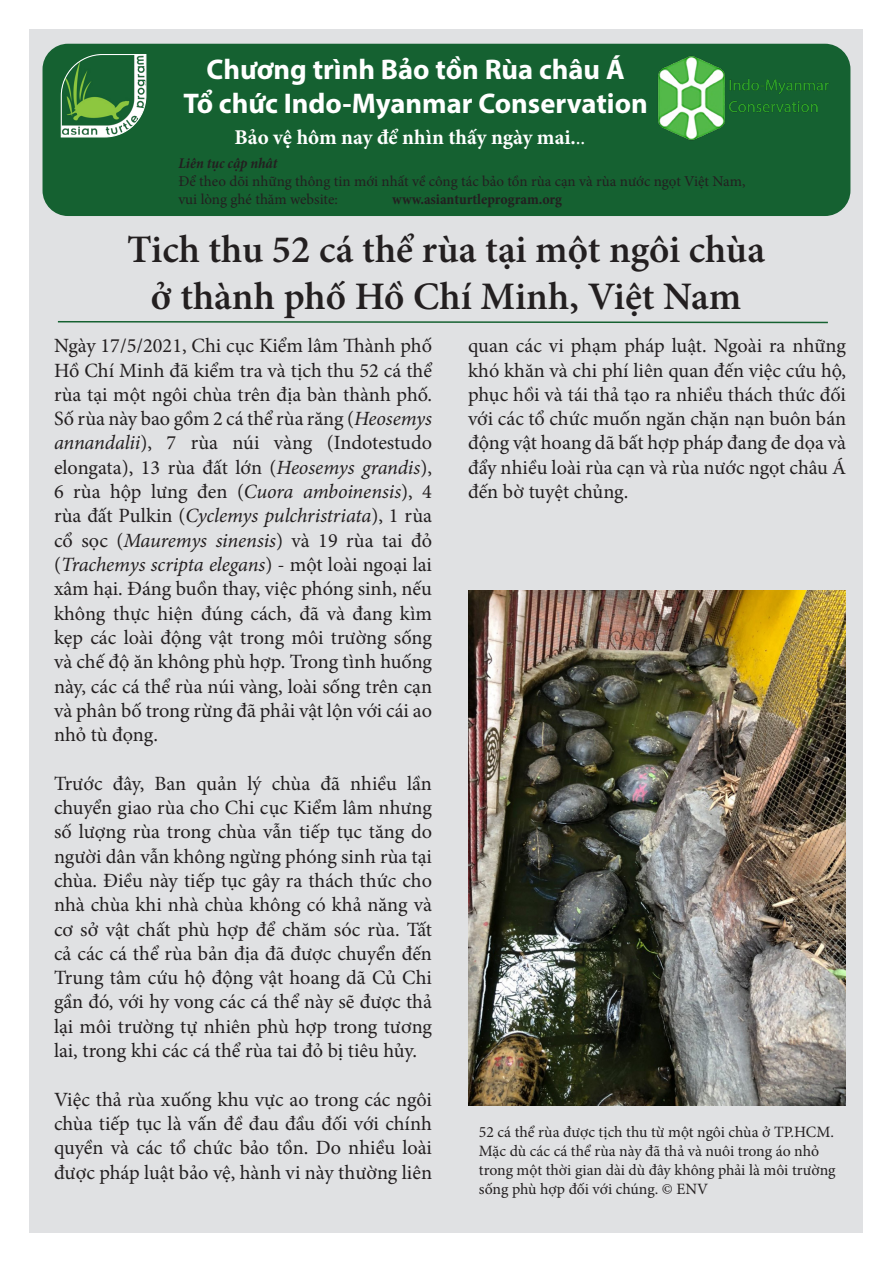
<style>
.page{position:relative;width:893px;height:1263px;background:#fff}
.page>*{position:absolute;margin:0;border:0;box-sizing:border-box;transform-origin:0 0}
.t1{font:600 39px/46.8px "Minion Pro";color:#231f20;text-align:center}
.t2{font:700 28.5px "Myriad Pro";color:#fff}
.t3{font:700 21px "Minion Pro";color:#fff}
.t4{font:20.25px/24.3px "Minion Pro";color:#231f20;text-align:justify}
.t5{font:15.75px/18.9px "Minion Pro";letter-spacing:-.005em;color:#231f20}
.t6{font:15px/18px "Minion Pro";color:#231f20}
.t7{font:700 condensed 15px "Minion Pro";color:#231f20}
.t8{font:italic 700 condensed 15px "Minion Pro";letter-spacing:-.005em;color:#231f20}
.s1{font-weight:400}
.s2{font-style:italic}
</style>
<div class="page">
<div style="left:29px;top:29px;width:833px;height:1204px;background:#e0e1e3"></div>
<svg style="left:57px;top:321px;width:771px;height:3px"></svg>
<div style="left:43px;top:44px;width:807px;height:172px;background:#156131;border-radius:26px"></div>
<svg style="left:60px;top:54px;width:87px;height:84px"></svg>
<img style="left:658px;top:56px;width:171px;height:84px">
<img style="left:468px;top:591px;width:378px;height:515px">
<p class="t2" style="left:207px;top:51px;width:420px">Chương trình Bảo tồn Rùa châu Á</p>
<p class="t2" style="left:183px;top:85px;width:466px">Tổ chức Indo-Myanmar Conservation</p>
<p class="t3" style="left:235px;top:123px;width:352px">Bảo vệ hôm nay để nhìn thấy ngày mai.<span class="s1">..</span></p>
<p class="t8" style="left:178px;top:153px;width:100px">Liên tục cập nhât</p>
<p class="t6" style="left:178px;top:172px;width:569px">Để theo dõi những thông tin mới nhất về công tác bảo tồn rùa cạn và rùa nước ngọt Việt Nam, vui lòng ghé thăm website:</p>
<p class="t7" style="left:392px;top:189px;width:171px">www.asianturtleprogram.org</p>
<p class="t1" style="left:127px;top:226px;width:639px">Tich thu 52 cá thể rùa tại một ngôi chùa ở thành phố Hồ Chí Minh, Việt Nam</p>
<p class="t4" style="left:468px;top:334px;width:380px">quan các vi phạm pháp luật. Ngoài ra những khó khăn và chi phí liên quan đến việc cứu hộ, phục hồi và tái thả tạo ra nhiều thách thức đối với các tổ chức muốn ngăn chặn nạn buôn bán động vật hoang dã bất hợp pháp đang đe dọa và đẩy nhiều loài rùa cạn và rùa nước ngọt châu Á đến bờ tuyệt chủng.</p>
<p class="t4" style="left:54px;top:334px;width:380px">Ngày 17/5/2021, Chi cục Kiểm lâm Thành phố Hồ Chí Minh đã kiểm tra và tịch thu 52 cá thể rùa tại một ngôi chùa trên địa bàn thành phố.<br>Số rùa này bao gồm 2 cá thể rùa răng (<span class="s2">Heosemys annandalii</span>), 7 rùa núi vàng (Indotestudo elongata), 13 rùa đất lớn (<span class="s2">Heosemys grandis</span>), 6 rùa hộp lưng đen (<span class="s2">Cuora amboinensis</span>), 4 rùa đất Pulkin (<span class="s2">Cyclemys pulchristriata</span>), 1 rùa cổ sọc (<span class="s2">Mauremys sinensis</span>) và 19 rùa tai đỏ (<span class="s2">Trachemys scripta elegans</span>) - một loài ngoại lai xâm hại. Đáng buồn thay, việc phóng sinh, nếu không thực hiện đúng cách, đã và đang kìm kẹp các loài động vật trong môi trường sống và chế độ ăn không phù hợp. Trong tình huống này, các cá thể rùa núi vàng, loài sống trên cạn và phân bố trong rừng đã phải vật lộn với cái ao nhỏ tù đọng.</p>
<p class="t4" style="left:54px;top:771px;width:380px">Trước đây, Ban quản lý chùa đã nhiều lần chuyển giao rùa cho Chi cục Kiểm lâm nhưng số lượng rùa trong chùa vẫn tiếp tục tăng do người dân vẫn không ngừng phóng sinh rùa tại chùa. Điều này tiếp tục gây ra thách thức cho nhà chùa khi nhà chùa không có khả năng và cơ sở vật chất phù hợp để chăm sóc rùa. Tất cả các cá thể rùa bản địa đã được chuyển đến Trung tâm cứu hộ động vật hoang dã Củ Chi gần đó, với hy vong các cá thể này sẽ được thả lại môi trường tự nhiên phù hợp trong tương lai, trong khi các cá thể rùa tai đỏ bị tiêu hủy.</p>
<p class="t4" style="left:54px;top:1087px;width:380px">Việc thả rùa xuống khu vực ao trong các ngôi chùa tiếp tục là vấn đề đau đầu đối với chính quyền và các tổ chức bảo tồn. Do nhiều loài được pháp luật bảo vệ, hành vi này thường liên</p>
<p class="t5" style="left:479px;top:1122px;width:358px">52 cá thể rùa được tịch thu từ một ngôi chùa ở TP.HCM.<br>Mặc dù các cá thể rùa này đã thả và nuôi trong áo nhỏ trong một thời gian dài dù đây không phải là môi trường sống phù hợp đối với chúng. © ENV</p>
</div>
